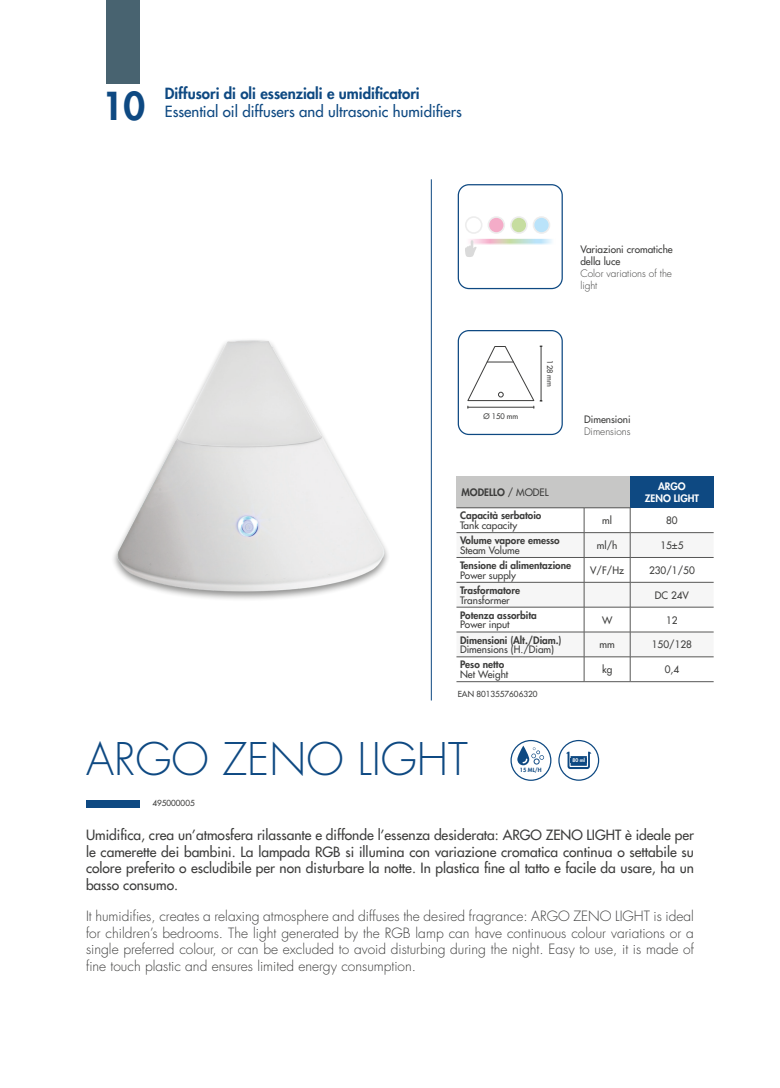
<style>
.page{position:relative;width:780px;height:1088px;background:#fff}
.page>*{position:absolute;margin:0;border:0;box-sizing:border-box;transform-origin:0 0}
.t1{font:300 43.75px "Futura LT";color:#0e4982}
.t2{font:800 37.5px "Futura LT";color:#0e4982}
.t3{font:15px "Futura LT";color:#0e4982}
.t4{font:800 15px "Futura LT";color:#0e4982}
.t5{font:300 13.75px/16.5px "Futura LT";color:#3d3d3c;text-align:justify}
.t6{font:13.75px/16.5px "Futura LT";color:#3d3d3c;text-align:justify}
.TAB_first_column{font:800 10px/9.8px "Futura LT";color:#3d3d3c}
.TAB_first_column-2{font:10px/12px "Futura LT";color:#3d3d3c}
.t7{font:300 10px/12px "Futura LT";color:#3d3d3c}
.TAB_body{font:10px "Futura LT";color:#3d3d3c}
.TAB_measure{font:10px "Futura LT";color:#3d3d3c}
.t8{font:800 10px "Futura LT";color:#fff}
.t9{font:8.12px "Futura LT";color:#3d3d3c}
.t10{font:7.5px "Futura LT";letter-spacing:-.01em;color:#3d3d3c}
.t11{font:800 5.62px "Futura LT";color:#0e4982}
.t12{font:800 5px "Futura LT";color:#fff}
.s1{font-weight:400}
</style>
<div class="page">
<img style="left:113px;top:340px;width:275px;height:260px">
<svg style="left:467px;top:346px;width:75px;height:62px"></svg>
<div style="left:456px;top:476px;width:174px;height:32px;background:#c7c7c6"></div>
<div style="left:630px;top:476px;width:83px;height:32px;background:#0e4982"></div>
<hr style="left:456px;top:681px;width:128px;height:1px;background:#575756">
<hr style="left:584px;top:681px;width:46px;height:1px;background:#575756">
<hr style="left:456px;top:507px;width:128px;height:1px;background:#575756">
<hr style="left:584px;top:507px;width:46px;height:1px;background:#575756">
<svg style="left:456px;top:508px;width:257px;height:173px"></svg>
<hr style="left:630px;top:681px;width:83px;height:1px;background:#575756">
<div style="left:510px;top:740px;width:41px;height:41px;border:1px solid #0e4982;border-radius:50%"></div>
<svg style="left:517px;top:745px;width:27px;height:20px"></svg>
<svg style="left:558px;top:740px;width:41px;height:41px"></svg>
<hr style="left:570px;top:758px;width:17px;height:4px;background:#0e4982">
<div style="left:457px;top:184px;width:105px;height:105px;border:1px solid #0e4982;border-radius:11px"></div>
<div style="left:457px;top:330px;width:105px;height:105px;border:1px solid #0e4982;border-radius:11px"></div>
<div style="left:107px;top:0;width:33px;height:83px;background:#486370"></div>
<hr style="left:431px;top:179px;width:1px;height:521px;background:#0e4982">
<div style="left:86px;top:800px;width:53px;height:8px;background:#0e4982"></div>
<div style="left:511px;top:217px;width:16px;height:16px;background:#c6dda0;border-radius:50%"></div>
<div style="left:510px;top:216px;width:17px;height:18px;border:2px solid #ededed;border-radius:50%"></div>
<div style="left:488px;top:217px;width:16px;height:16px;background:#f4acc8;border-radius:50%"></div>
<div style="left:487px;top:216px;width:18px;height:18px;border:2px solid #ededed;border-radius:50%"></div>
<div style="left:465px;top:216px;width:17px;height:18px;border:2px solid #ededed;border-radius:50%"></div>
<div style="left:533px;top:217px;width:16px;height:16px;background:#bae3fa;border-radius:50%"></div>
<div style="left:532px;top:216px;width:18px;height:18px;border:2px solid #ededed;border-radius:50%"></div>
<svg style="left:477px;top:240px;width:75px;height:3px"></svg>
<div style="left:465px;top:238px;width:90px;height:7px;border:1px solid #fff"></div>
<svg style="left:465px;top:240px;width:12px;height:17px"></svg>
<p class="t2" style="left:102px;top:81px;width:45px">10</p>
<p class="t4" style="left:165px;top:83px;width:256px">Diffusori di oli essenziali e umidificatori</p>
<p class="t3" style="left:165px;top:102px;width:298px">Essential oil diffusers and ultrasonic humidifiers</p>
<p class="TAB_first_column-2" style="left:580px;top:243px;width:94px">Variazioni cromatiche della luce</p>
<p class="t7" style="left:580px;top:268px;width:93px">Color variations of the light</p>
<p class="t10" style="left:554px;top:360px;width:28px;rotate:90deg">128 mm</p>
<p class="t10" style="left:483px;top:411px;width:36px">Ø 150 mm</p>
<p class="TAB_first_column-2" style="left:584px;top:413px;width:48px">Dimensioni</p>
<p class="t7" style="left:584px;top:426px;width:48px">Dimensions</p>
<p class="TAB_first_column" style="left:461px;top:487px;width:89px">MODELLO <span class="s1">/ MODEL</span></p>
<p class="t8" style="left:658px;top:479px;width:29px">ARGO</p>
<p class="t8" style="left:644px;top:491px;width:56px">ZENO LIGHT</p>
<p class="TAB_first_column" style="left:460px;top:511px;width:83px">Capacità serbatoio</p>
<p class="TAB_first_column-2" style="left:460px;top:519px;width:59px">Tank capacity</p>
<p class="TAB_measure" style="left:602px;top:514px;width:11px">ml</p>
<p class="TAB_body" style="left:666px;top:514px;width:13px">80</p>
<p class="TAB_first_column" style="left:460px;top:535px;width:101px">Volume vapore emesso<br><span class="s1">Steam Volume</span></p>
<p class="TAB_measure" style="left:596px;top:539px;width:22px">ml/h</p>
<p class="TAB_body" style="left:660px;top:539px;width:25px">15±5</p>
<p class="TAB_first_column" style="left:460px;top:560px;width:113px">Tensione di alimentazione<br><span class="s1">Power supply</span></p>
<p class="TAB_measure" style="left:590px;top:564px;width:35px">V/F/Hz</p>
<p class="TAB_body" style="left:649px;top:564px;width:47px">230/1/50</p>
<p class="TAB_first_column" style="left:460px;top:585px;width:61px">Trasformatore</p>
<p class="TAB_first_column-2" style="left:460px;top:594px;width:51px">Transformer</p>
<p class="TAB_body" style="left:654px;top:588px;width:36px">DC 24V</p>
<p class="TAB_first_column" style="left:460px;top:610px;width:78px">Potenza assorbita</p>
<p class="TAB_first_column-2" style="left:460px;top:619px;width:51px">Power input</p>
<p class="TAB_measure" style="left:602px;top:613px;width:12px">W</p>
<p class="TAB_body" style="left:666px;top:613px;width:13px">12</p>
<p class="TAB_first_column" style="left:460px;top:635px;width:103px">Dimensioni (Alt./Diam.)<br><span class="s1">Dimensions (H./Diam)</span></p>
<p class="TAB_measure" style="left:599px;top:638px;width:17px">mm</p>
<p class="TAB_body" style="left:651px;top:638px;width:42px">150/128</p>
<p class="TAB_first_column" style="left:460px;top:660px;width:46px">Peso netto</p>
<p class="TAB_first_column-2" style="left:460px;top:668px;width:50px">Net Weight</p>
<p class="TAB_measure" style="left:602px;top:663px;width:12px">kg</p>
<p class="TAB_body" style="left:664px;top:663px;width:16px">0,4</p>
<p class="t9" style="left:457px;top:688px;width:81px">EAN 8013557606320</p>
<p class="t1" style="left:86px;top:732px;width:383px">ARGO ZENO LIGHT</p>
<p class="t9" style="left:152px;top:798px;width:44px">495000005</p>
<p class="t11" style="left:520px;top:766px;width:23px">15 ML/H</p>
<p class="t12" style="left:572px;top:757px;width:14px">80 ml</p>
<p class="t6" style="left:86px;top:826px;width:609px">Umidifica, crea un’atmosfera rilassante e diffonde l’essenza desiderata: ARGO ZENO LIGHT è ideale per le camerette dei bambini. La lampada RGB si illumina con variazione cromatica continua o settabile su colore preferito o escludibile per non disturbare la notte. In plastica fine al tatto e facile da usare, ha un basso consumo.</p>
<p class="t5" style="left:86px;top:908px;width:609px">It humidifies, creates a relaxing atmosphere and diffuses the desired fragrance: ARGO ZENO LIGHT is ideal for children’s bedrooms. The light generated by the RGB lamp can have continuous colour variations or a single preferred colour, or can be excluded to avoid disturbing during the night. Easy to use, it is made of fine touch plastic and ensures limited energy consumption.</p>
</div>
